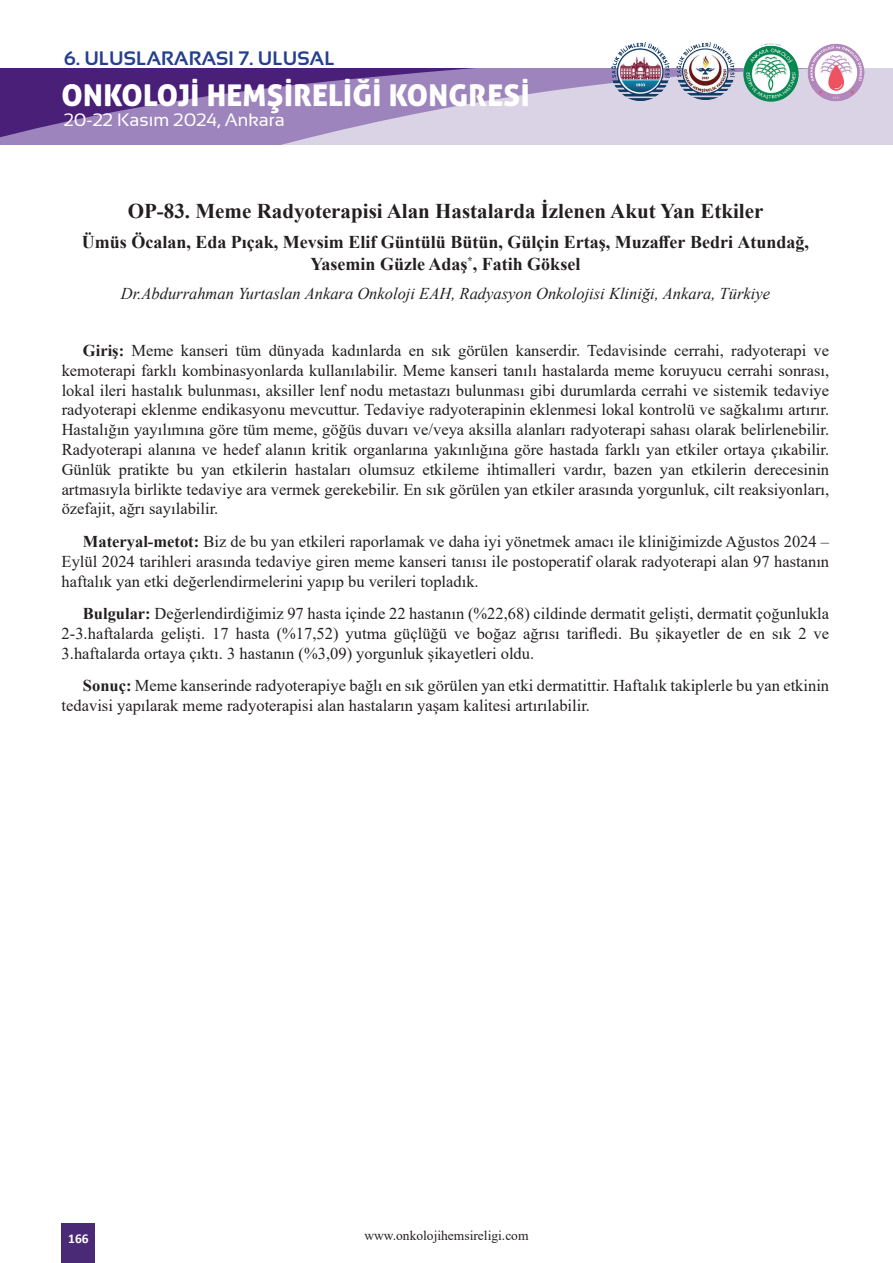
<style>
.page{position:relative;width:893px;height:1263px;background:#fff}
.page>*{position:absolute;margin:0;border:0;box-sizing:border-box;transform-origin:0 0}
.t1{font:30px "Aller Display";letter-spacing:.01em;color:#fff}
.t2{font:700 21px "Times New Roman";color:#231f20}
.t3{font:700 19.5px "Sansation";color:#253f8e}
.t4{font:700 18px/21.6px "Times New Roman";color:#231f20;text-align:center}
.t5{font:18px "Sansation";color:#fff}
.t6{font:16.5px/19.8px "Times New Roman";color:#231f20;text-align:justify}
.t7{font:italic 16.5px "Times New Roman";color:#231f20}
.t8{font:13.5px "Times New Roman";color:#231f20}
.t9{font:700 13.5px "Calibri";color:#fff}
.s1{font-weight:700}
</style>
<div class="page">
<div style="left:837px;top:68px;width:56px;height:77px;background:#dad2e5"></div>
<svg style="left:476px;top:68px;width:361px;height:77px;background:#d0c5de"></svg>
<svg style="left:0;top:68px;width:476px;height:77px;background:#8669a8"></svg>
<div style="left:62px;top:1223px;width:33px;height:40px;background:#4a2a76"></div>
<img style="left:677px;top:42px;width:57px;height:58px">
<img style="left:742px;top:43px;width:58px;height:59px">
<img style="left:611px;top:43px;width:58px;height:57px">
<img style="left:807px;top:44px;width:58px;height:58px">
<p class="t3" style="left:64px;top:48px;width:272px">6. ULUSLARARASI 7. ULUSAL</p>
<h1 class="t1" style="left:62px;top:76px;width:469px">ONKOLOJİ HEMŞİRELİĞİ KONGRESİ</h1>
<p class="t5" style="left:64px;top:110px;width:222px">20-22 Kasım 2024, Ankara</p>
<p class="t2" style="left:128px;top:196px;width:637px">OP-83. Meme Radyoterapisi Alan Hastalarda İzlenen Akut Yan Etkiler</p>
<p class="t4" style="left:82px;top:231px;width:729px">Ümüs Öcalan, Eda Pıçak, Mevsim Elif Güntülü Bütün, Gülçin Ertaş, Muzaffer Bedri Atundağ,<br>Yasemin Güzle Adaş<sup>*</sup>, Fatih Göksel</p>
<p class="t7" style="left:121px;top:282px;width:651px">Dr.Abdurrahman Yurtaslan Ankara Onkoloji EAH, Radyasyon Onkolojisi Kliniği, Ankara, Türkiye</p>
<p class="t6" style="left:62px;top:340px;width:769px;text-indent:21px"><span class="s1">Giriş:</span> Meme kanseri tüm dünyada kadınlarda en sık görülen kanserdir. Tedavisinde cerrahi, radyoterapi ve kemoterapi farklı kombinasyonlarda kullanılabilir. Meme kanseri tanılı hastalarda meme koruyucu cerrahi sonrası, lokal ileri hastalık bulunması, aksiller lenf nodu metastazı bulunması gibi durumlarda cerrahi ve sistemik tedaviye radyoterapi eklenme endikasyonu mevcuttur. Tedaviye radyoterapinin eklenmesi lokal kontrolü ve sağkalımı artırır.<br>Hastalığın yayılımına göre tüm meme, göğüs duvarı ve/veya aksilla alanları radyoterapi sahası olarak belirlenebilir.<br>Radyoterapi alanına ve hedef alanın kritik organlarına yakınlığına göre hastada farklı yan etkiler ortaya çıkabilir.<br>Günlük pratikte bu yan etkilerin hastaları olumsuz etkileme ihtimalleri vardır, bazen yan etkilerin derecesinin artmasıyla birlikte tedaviye ara vermek gerekebilir. En sık görülen yan etkiler arasında yorgunluk, cilt reaksiyonları, özefajit, ağrı sayılabilir.</p>
<p class="t6" style="left:62px;top:531px;width:769px;text-indent:21px"><span class="s1">Materyal-metot:</span> Biz de bu yan etkileri raporlamak ve daha iyi yönetmek amacı ile kliniğimizde Ağustos 2024 – Eylül 2024 tarihleri arasında tedaviye giren meme kanseri tanısı ile postoperatif olarak radyoterapi alan 97 hastanın haftalık yan etki değerlendirmelerini yapıp bu verileri topladık.</p>
<p class="t6" style="left:62px;top:603px;width:769px;text-indent:21px"><span class="s1">Bulgular:</span> Değerlendirdiğimiz 97 hasta içinde 22 hastanın (%22,68) cildinde dermatit gelişti, dermatit çoğunlukla 2-3.haftalarda gelişti. 17 hasta (%17,52) yutma güçlüğü ve boğaz ağrısı tarifledi. Bu şikayetler de en sık 2 ve 3.haftalarda ortaya çıktı. 3 hastanın (%3,09) yorgunluk şikayetleri oldu.</p>
<p class="t6" style="left:62px;top:675px;width:769px;text-indent:21px"><span class="s1">Sonuç:</span> Meme kanserinde radyoterapiye bağlı en sık görülen yan etki dermatittir. Haftalık takiplerle bu yan etkinin tedavisi yapılarak meme radyoterapisi alan hastaların yaşam kalitesi artırılabilir.</p>
<p class="t9" style="left:68px;top:1229px;width:22px">166</p>
<p class="t8" style="left:364px;top:1226px;width:166px">www.onkolojihemsireligi.com</p>
</div>
